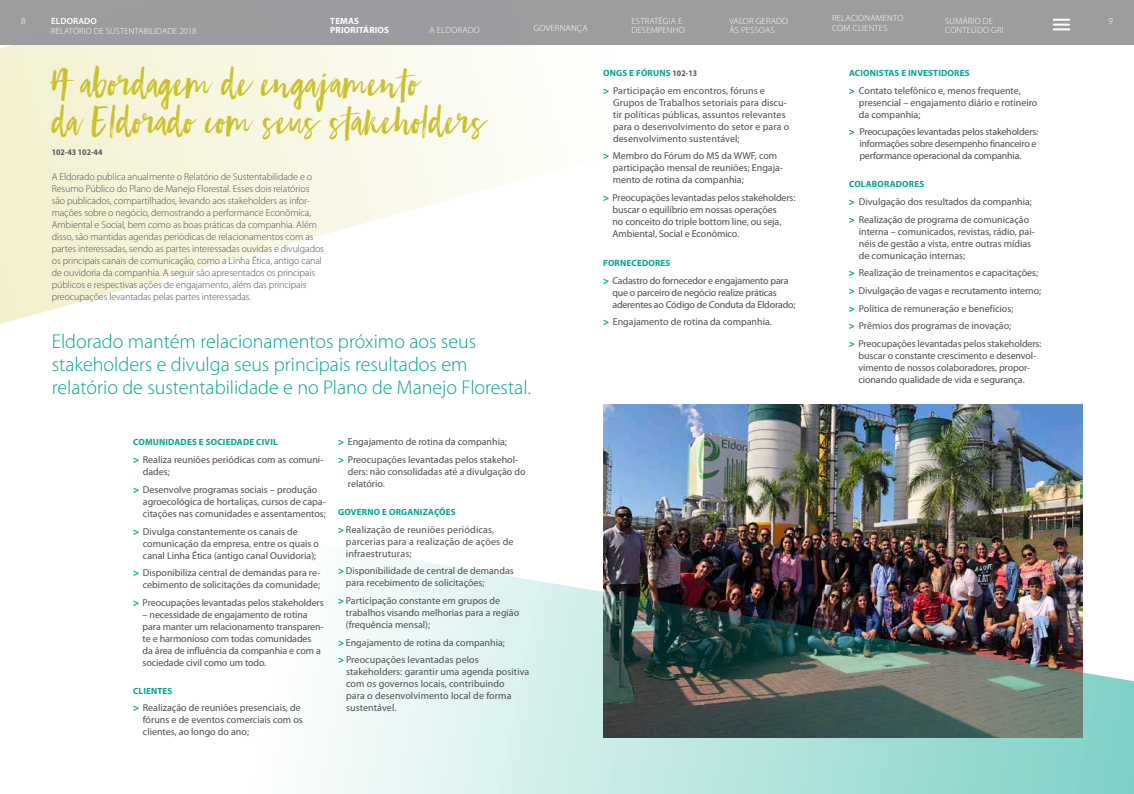
<style>
.page{position:relative;width:1134px;height:794px;background:#fff}
.page>*{position:absolute;margin:0;border:0;box-sizing:border-box;transform-origin:0 0}
.t1{font:38.8px/37.5px "First Take";color:#cac12d}
.t2{font:300 20px/23px "Myriad Pro";color:#00a590}
.t3{font:10px/12px "Myriad Pro";color:#4d4d4f}
.t4{font:300 10px/12px "Myriad Pro";letter-spacing:-.01em;color:#4d4d4f}
.t5{font:10px/12px "Myriad Pro";letter-spacing:-.02em;color:#4d4d4f}
.t6{font:10px/12px "Myriad Pro";letter-spacing:.02em;color:#4d4d4f}
.t7{font:300 9px/9px "Myriad Pro";letter-spacing:.02em;color:#fff}
.t8{font:700 9px "Myriad Pro";letter-spacing:.02em;color:#00a590}
.t9{font:700 9px/9px "Myriad Pro";letter-spacing:.02em;color:#fff}
.t10{font:600 9px "Myriad Pro";letter-spacing:.01em;color:#fff}
.t11{font:700 semi-condensed 8.5px "Myriad Pro";color:#58595b}
.s1{font-weight:900;font-stretch:semi-condensed;color:#00a590}
.s2{font-stretch:semi-condensed;font-size:8.5px;color:#58595b}
</style>
<div class="page">
<img style="left:603px;top:404px;width:480px;height:80px">
<svg style="left:0;top:45px;width:850px;height:363px"></svg>
<img style="left:317px;top:484px;width:817px;height:310px">
<div style="left:0;top:0;width:1134px;height:45px;background:#97999c"></div>
<svg style="left:1054px;top:19px;width:15px;height:11px"></svg>
<p class="t7" style="left:21px;top:16px;width:6px">8</p>
<p class="t10" style="left:51px;top:15px;width:47px">ELDORADO</p>
<p class="t7" style="left:51px;top:26px;width:147px">RELATÓRIO DE SUSTENTABILIDADE 2018</p>
<p class="t9" style="left:330px;top:16px;width:60px">TEMAS<br>PRIORITÁRIOS</p>
<p class="t7" style="left:632px;top:16px;width:55px">ESTRATÉGIA E<br>DESEMPENHO</p>
<p class="t7" style="left:729px;top:16px;width:60px">VALOR GERADO<br>ÀS PESSOAS</p>
<p class="t7" style="left:832px;top:14px;width:73px">RELACIONAMENTO<br>COM CLIENTES</p>
<p class="t7" style="left:945px;top:16px;width:49px">SUMÁRIO DE</p>
<p class="t7" style="left:429px;top:25px;width:52px">A ELDORADO</p>
<p class="t7" style="left:534px;top:24px;width:55px">GOVERNANÇA</p>
<p class="t7" style="left:945px;top:25px;width:60px">CONTEÚDO GRI</p>
<h1 class="t1" style="left:52px;top:71px;width:435px">A abordagem de engajamento<br>da Eldorado com seus stakeholders</h1>
<p class="t11" style="left:52px;top:146px;width:52px">102-43 102-44</p>
<p class="t4" style="left:52px;top:171px;width:274px">A Eldorado publica anualmente o Relatório de Sustentabilidade e o Resumo Público do Plano de Manejo Florestal. Esses dois relatórios são publicados, compartilhados, levando aos stakeholders as infor&shy;mações sobre o negócio, demostrando a performance Econômica, Ambiental e Social, bem como as boas práticas da companhia. Além disso, são mantidas agendas periódicas de relacionamentos com as partes interessadas, sendo as partes interessadas ouvidas e divulgados os principais canais de comunicação, como a Linha Ética, antigo canal de ouvidoria da companhia. A seguir são apresentados os principais públicos e respectivas ações de engajamento, além das principais preocupações levantadas pelas partes interessadas.</p>
<h2 class="t2" style="left:52px;top:330px;width:481px">Eldorado mantém relacionamentos próximo aos seus stakeholders e divulga seus principais resultados em relatório de sustentabilidade e no Plano de Manejo Florestal.</h2>
<p class="t8" style="left:133px;top:436px;width:146px">COMUNIDADES E SOCIEDADE CIVIL</p>
<p class="t3" style="left:143px;top:453px;width:182px;text-indent:-10px"><span class="s1">&gt;</span> Realiza reuniões periódicas com as comuni&shy;dades;</p>
<p class="t3" style="left:143px;top:483px;width:185px;text-indent:-10px"><span class="s1">&gt;</span> Desenvolve programas sociais – produção agroecológica de hortaliças, cursos de capa&shy;citações nas comunidades e assentamentos;</p>
<p class="t3" style="left:143px;top:525px;width:178px;text-indent:-10px"><span class="s1">&gt;</span> Divulga constantemente os canais de comunicação da empresa, entre os quais o canal Linha Ética (antigo canal Ouvidoria);</p>
<p class="t3" style="left:133px;top:566px;width:189px;text-align:right"><span class="s1">&gt;</span> Disponibiliza central de demandas para re&shy;cebimento de solicitações da comunidade;</p>
<p class="t3" style="left:133px;top:596px;width:192px"><span class="s1">&gt;</span> Preocupações levantadas pelos stakeholders</p>
<p class="t3" style="left:143px;top:608px;width:182px">– necessidade de engajamento de rotina para manter um relacionamento transparen&shy;te e harmonioso com todas comunidades da área de influência da companhia e com a sociedade civil como um todo.</p>
<p class="t8" style="left:133px;top:685px;width:41px">CLIENTES</p>
<p class="t3" style="left:143px;top:702px;width:161px;text-indent:-10px"><span class="s1">&gt;</span> Realização de reuniões presenciais, de fóruns e de eventos comerciais com os clientes, ao longo do ano;</p>
<p class="t3" style="left:338px;top:433px;width:182px;line-height:17.7px"><span class="s1">&gt;</span> Engajamento de rotina da companhia;<br><span class="s1">&gt;</span> Preocupações levantadas pelos stakehol-</p>
<p class="t3" style="left:348px;top:465px;width:179px">ders: não consolidadas até a divulgação do relatório.</p>
<p class="t8" style="left:338px;top:506px;width:119px">GOVERNO E ORGANIZAÇÕES</p>
<p class="t6" style="left:346px;top:523px;width:169px;text-indent:-8px"><span class="s1">&gt;</span> Realização de reuniões periódicas, parcerias para a realização de ações de infraestruturas;</p>
<p class="t3" style="left:346px;top:565px;width:170px;text-indent:-8px"><span class="s1">&gt;</span> Disponibilidade de central de demandas para recebimento de solicitações;</p>
<p class="t3" style="left:346px;top:594px;width:175px;text-indent:-8px"><span class="s1">&gt;</span> Participação constante em grupos de trabalhos visando melhorias para a região (frequência mensal);</p>
<p class="t3" style="left:338px;top:633px;width:168px;line-height:17.7px"><span class="s1">&gt;</span> Engajamento de rotina da companhia; <span class="s1">&gt;</span> Preocupações levantadas pelos</p>
<p class="t3" style="left:346px;top:666px;width:185px">stakeholders: garantir uma agenda positiva com os governos locais, contribuindo<br>para o desenvolvimento local de forma sustentável.</p>
<p class="t8" style="left:603px;top:67px;width:96px">ONGS E FÓRUNS <span class="s2">102-13</span></p>
<p class="t3" style="left:613px;top:84px;width:178px;text-indent:-10px"><span class="s1">&gt;</span> Participação em encontros, fóruns e Grupos de Trabalhos setoriais para discu&shy;tir políticas públicas, assuntos relevantes para o desenvolvimento do setor e para o desenvolvimento sustentável;</p>
<p class="t3" style="left:613px;top:150px;width:172px;text-indent:-10px"><span class="s1">&gt;</span> Membro do Fórum do MS da WWF, com participação mensal de reuniões; Engaja&shy;mento de rotina da companhia;</p>
<p class="t3" style="left:612px;top:191px;width:185px;text-indent:-10px"><span class="s1">&gt;</span> Preocupações levantadas pelos stakeholders: buscar o equilíbrio em nossas operações<br>no conceito do triple bottom line, ou seja, Ambiental, Social e Econômico.</p>
<p class="t8" style="left:603px;top:257px;width:69px">FORNECEDORES</p>
<p class="t5" style="left:612px;top:274px;width:185px;text-indent:-9px"><span class="s1">&gt;</span> Cadastro do fornecedor e engajamento para que o parceiro de negócio realize práticas aderentes ao Código de Conduta da Eldorado;</p>
<p class="t3" style="left:603px;top:316px;width:170px"><span class="s1">&gt;</span> Engajamento de rotina da companhia.</p>
<p class="t8" style="left:849px;top:67px;width:122px">ACIONISTAS E INVESTIDORES</p>
<p class="t3" style="left:859px;top:84px;width:180px;text-indent:-10px"><span class="s1">&gt;</span> Contato telefônico e, menos frequente, presencial – engajamento diário e rotineiro da companhia;</p>
<p class="t5" style="left:859px;top:126px;width:180px;text-indent:-10px"><span class="s1">&gt;</span> Preocupações levantadas pelos stakeholders: informações sobre desempenho financeiro e performance operacional da companhia.</p>
<p class="t8" style="left:849px;top:178px;width:77px">COLABORADORES</p>
<p class="t3" style="left:849px;top:192px;width:185px;line-height:17.7px"><span class="s1">&gt;</span> Divulgação dos resultados da companhia; <span class="s1">&gt;</span> Realização de programa de comunicação</p>
<p class="t3" style="left:859px;top:225px;width:177px">interna – comunicados, revistas, rádio, pai&shy;néis de gestão a vista, entre outras mídias de comunicação internas;</p>
<p class="t3" style="left:849px;top:264px;width:194px;line-height:17.7px"><span class="s1">&gt;</span> Realização de treinamentos e capacitações; <span class="s1">&gt;</span> Divulgação de vagas e recrutamento interno; <span class="s1">&gt;</span> Política de remuneração e benefícios;<br><span class="s1">&gt;</span> Prêmios dos programas de inovação;<br><span class="s1">&gt;</span> Preocupações levantadas pelos stakeholders:</p>
<p class="t3" style="left:858px;top:349px;width:179px">buscar o constante crescimento e desenvol&shy;vimento de nossos colaboradores, propor&shy;cionando qualidade de vida e segurança.</p>
<p class="t7" style="left:1108px;top:16px;width:6px">9</p>
</div>
